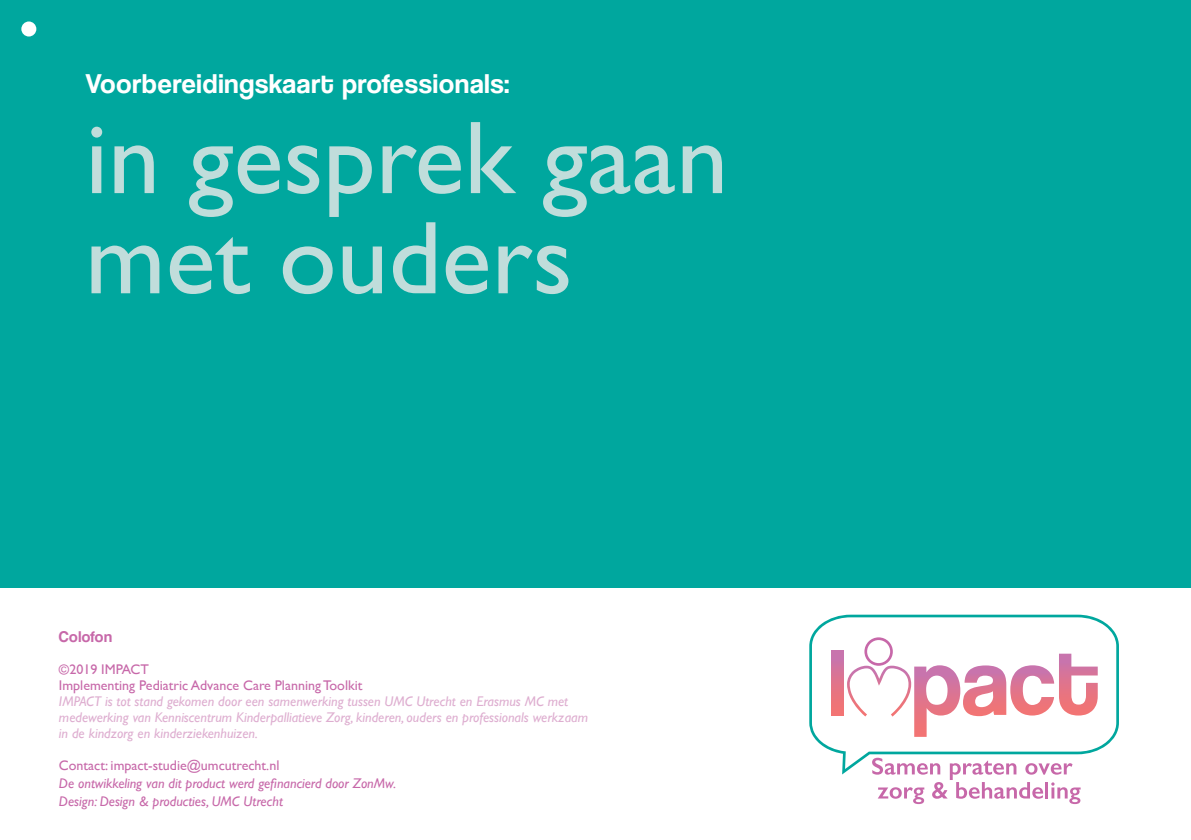
<style>
.page{position:relative;width:1191px;height:840px;background:#fff}
.page>*{position:absolute;margin:0;border:0;box-sizing:border-box;transform-origin:0 0}
.t1{font:104px/100px "Gill Sans";color:#c0dddb}
.t2{font:28px "Coolvetica Rg";letter-spacing:.03em;color:#fff}
.t3{font:16px "Coolvetica Rg";letter-spacing:.03em;color:#c768a9}
.t4{font:italic 14px/16px "Gill Sans";color:#deaed0}
.t5{font:14px/16px "Gill Sans";color:#c768a9}
.t6{font:italic 14px/18px "Gill Sans";color:#c768a9}
</style>
<div class="page">
<div style="left:0;top:0;width:1191px;height:587px;background:#00a79e"></div>
<div style="left:21px;top:21px;width:15px;height:15px;background:#fff;border-radius:50%"></div>
<svg style="left:809px;top:614px;width:310px;height:160px"></svg>
<svg style="left:831px;top:650px;width:12px;height:64px"></svg>
<svg style="left:847px;top:637px;width:250px;height:99px"></svg>
<svg style="left:872px;top:757px;width:208px;height:46px"></svg>
<h2 class="t2" style="left:85px;top:67px;width:425px">Voorbereidingskaart professionals:</h2>
<h1 class="t1" style="left:85px;top:107px;width:644px">in gesprek gaan met ouders</h1>
<p class="t3" style="left:59px;top:627px;width:55px">Colofon</p>
<p class="t5" style="left:59px;top:661px;width:305px">©2019 IMPACT<br>Implementing Pediatric Advance Care Planning Toolkit</p>
<p class="t4" style="left:59px;top:693px;width:530px">IMPACT is tot stand gekomen door een samenwerking tussen UMC Utrecht en Erasmus MC met medewerking van Kenniscentrum Kinderpalliatieve Zorg, kinderen, ouders en professionals werkzaam in de kindzorg en kinderziekenhuizen.</p>
<p class="t5" style="left:59px;top:756px;width:222px">Contact: impact-studie@umcutrecht.nl</p>
<p class="t6" style="left:59px;top:773px;width:339px">De ontwikkeling van dit product werd gefinancierd door ZonMw.<br>Design: Design &amp; producties, UMC Utrecht</p>
</div>
